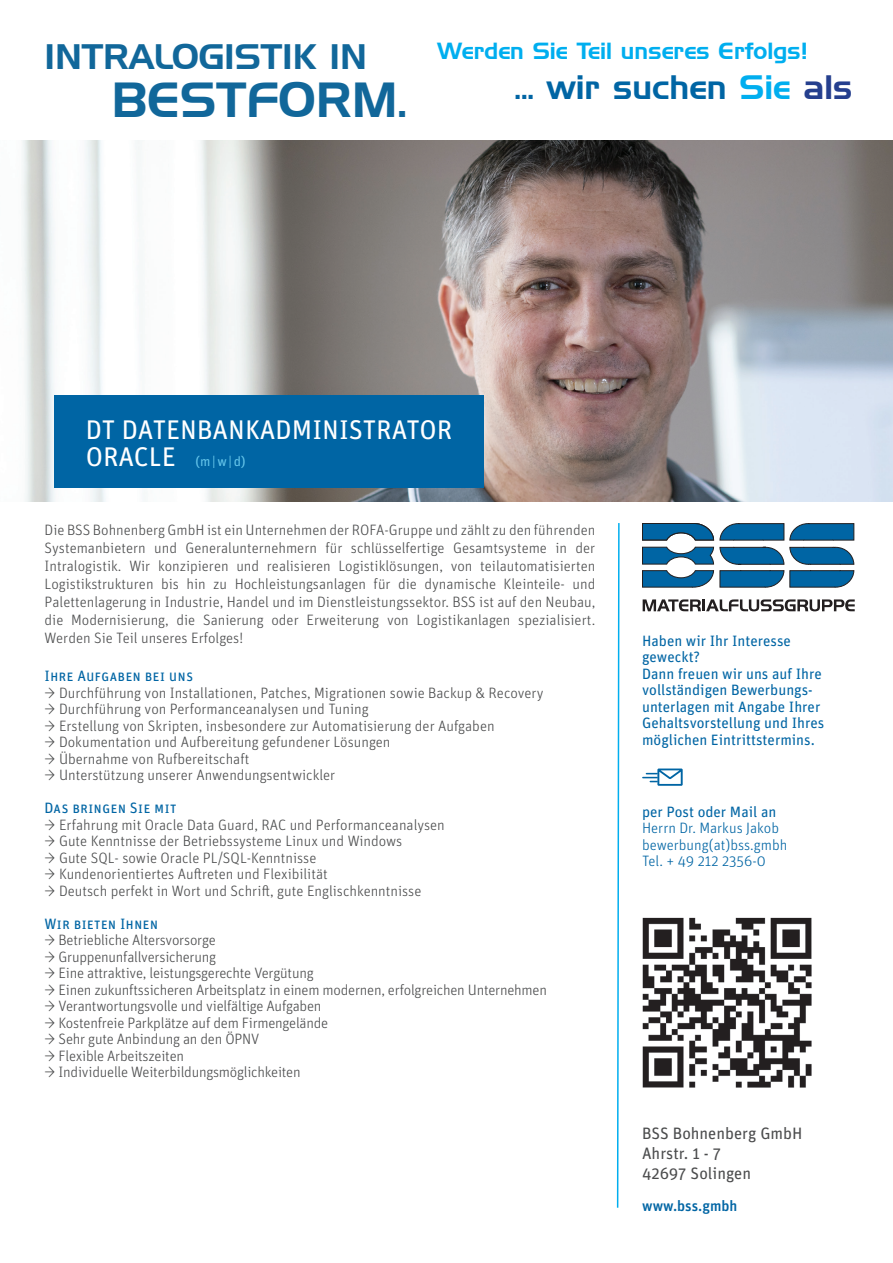
<style>
.page{position:relative;width:893px;height:1263px;background:#fff}
.page>*{position:absolute;margin:0;border:0;box-sizing:border-box;transform-origin:0 0}
.t1{font:48px "Handel Gothic BT";color:#11679a}
.t2{font:34.5px "Handel Gothic BT";color:#11679a}
.t3{font:33px "Handel Gothic BT";color:#0065a4}
.t4{font:27px "Unit Pro";color:#fff}
.t5{font:22.8px "Handel Gothic BT";color:#00aeef}
.t6{font:16.5px/19.8px "Unit Pro";color:#4b4c4d}
.t7{font:300 15px/18px "Unit Pro";color:#4b4c4d;text-align:justify}
.t8{font:15px/16.5px "Unit Pro";color:#0065a4}
.t9{font:300 15px/16.5px "Unit Pro";color:#0065a4}
.t10{font:500 15px "Unit Pro";color:#0065a4}
.t11{font:13.5px "Unit Pro";color:#66c6eb}
.s1{color:#00aeef}
.s2{color:#253f8e}
.s3{font-size:27px;color:#fff}
</style>
<div class="page">
<img style="left:22px;top:140px;width:871px;height:362px">
<svg style="left:642px;top:523px;width:213px;height:65px"></svg>
<svg style="left:643px;top:599px;width:212px;height:12px"></svg>
<svg style="left:643px;top:768px;width:40px;height:18px"></svg>
<svg style="left:616px;top:523px;width:4px;height:685px"></svg>
<img style="left:642px;top:917px;width:170px;height:171px">
<div style="left:54px;top:395px;width:429px;height:93px;background:#0065a4"></div>
<h2 class="t2" style="left:44px;top:36px;width:324px">INTRALOGISTIK IN</h2>
<h1 class="t1" style="left:111px;top:71px;width:297px">BESTFORM.</h1>
<h3 class="t5" style="left:437px;top:37px;width:372px">Werden Sie Teil unseres Erfolgs!</h3>
<h3 class="t3" style="left:514px;top:67px;width:340px">... wir suchen <span class="s1">Sie</span> <span class="s2">als</span></h3>
<h3 class="t4" style="left:86px;top:411px;width:368px">DT DATENBANKADMINISTRATOR</h3>
<p class="t11" style="left:86px;top:452px;width:161px"><span class="s3">ORACLE</span> (m|w|d)</p>
<p class="t7" style="left:45px;top:520px;width:552px">Die BSS Bohnenberg GmbH ist ein Unternehmen der ROFA-Gruppe und zählt zu den führenden Systemanbietern und Generalunternehmern für schlüsselfertige Gesamtsysteme in der Intralogistik. Wir konzipieren und realisieren Logistiklösungen, von teilautomatisierten Logistikstrukturen bis hin zu Hochleistungsanlagen für die dynamische Kleinteile- und Palettenlagerung in Industrie, Handel und im Dienstleistungssektor. BSS ist auf den Neubau, die Modernisierung, die Sanierung oder Erweiterung von Logistikanlagen spezialisiert.<br>Werden Sie Teil unseres Erfolges!</p>
<p class="t8" style="left:45px;top:667px;width:150px">Ihre Aufgaben bei uns</p>
<p class="t7" style="left:45px;top:683px;width:500px">→ Durchführung von Installationen, Patches, Migrationen sowie Backup &amp; Recovery</p>
<p class="t7" style="left:45px;top:699px;width:326px">→ Durchführung von Performanceanalysen und Tuning</p>
<p class="t7" style="left:45px;top:716px;width:451px">→ Erstellung von Skripten, insbesondere zur Automatisierung der Aufgaben</p>
<p class="t7" style="left:45px;top:732px;width:347px">→ Dokumentation und Aufbereitung gefundener Lösungen</p>
<p class="t7" style="left:45px;top:749px;width:206px">→ Übernahme von Rufbereitschaft</p>
<p class="t7" style="left:45px;top:765px;width:292px">→ Unterstützung unserer Anwendungsentwickler</p>
<p class="t8" style="left:45px;top:799px;width:134px">Das bringen Sie mit</p>
<p class="t7" style="left:45px;top:815px;width:402px">→ Erfahrung mit Oracle Data Guard, RAC und Performanceanalysen</p>
<p class="t7" style="left:45px;top:831px;width:359px">→ Gute Kenntnisse der Betriebssysteme Linux und Windows</p>
<p class="t7" style="left:45px;top:848px;width:273px">→ Gute SQL- sowie Oracle PL/SQL-Kenntnisse</p>
<p class="t7" style="left:45px;top:864px;width:285px">→ Kundenorientiertes Auftreten und Flexibilität</p>
<p class="t7" style="left:45px;top:881px;width:378px">→ Deutsch perfekt in Wort und Schrift, gute Englischkenntnisse</p>
<p class="t8" style="left:45px;top:914px;width:115px">Wir bieten Ihnen</p>
<p class="t7" style="left:45px;top:930px;width:173px">→ Betriebliche Altersvorsorge</p>
<p class="t7" style="left:45px;top:947px;width:173px">→ Gruppenunfallversicherung</p>
<p class="t7" style="left:45px;top:963px;width:271px">→ Eine attraktive, leistungsgerechte Vergütung</p>
<p class="t7" style="left:45px;top:980px;width:504px">→ Einen zukunftssicheren Arbeitsplatz in einem modernen, erfolgreichen Unternehmen</p>
<p class="t7" style="left:45px;top:996px;width:278px">→ Verantwortungsvolle und vielfältige Aufgaben</p>
<p class="t7" style="left:45px;top:1013px;width:285px">→ Kostenfreie Parkplätze auf dem Firmengelände</p>
<p class="t7" style="left:45px;top:1029px;width:216px">→ Sehr gute Anbindung an den ÖPNV</p>
<p class="t7" style="left:45px;top:1046px;width:141px">→ Flexible Arbeitszeiten</p>
<p class="t7" style="left:45px;top:1062px;width:258px">→ Individuelle Weiterbildungsmöglichkeiten</p>
<p class="t8" style="left:642px;top:631px;width:184px">Haben wir Ihr Interesse geweckt?<br>Dann freuen wir uns auf Ihre vollständigen Bewerbungs&shy;unterlagen mit Angabe Ihrer<br>Gehaltsvorstellung und Ihres möglichen Eintrittstermins.</p>
<p class="t8" style="left:642px;top:802px;width:136px">per Post oder Mail an</p>
<p class="t9" style="left:642px;top:819px;width:147px">Herrn Dr. Markus Jakob bewerbung(at)bss.gmbh<br>Tel. + 49 212 2356-0</p>
<p class="t6" style="left:642px;top:1123px;width:162px">BSS Bohnenberg GmbH<br>Ahrstr. 1 - 7<br>42697 Solingen</p>
<p class="t10" style="left:642px;top:1194px;width:97px">www.bss.gmbh</p>
</div>
